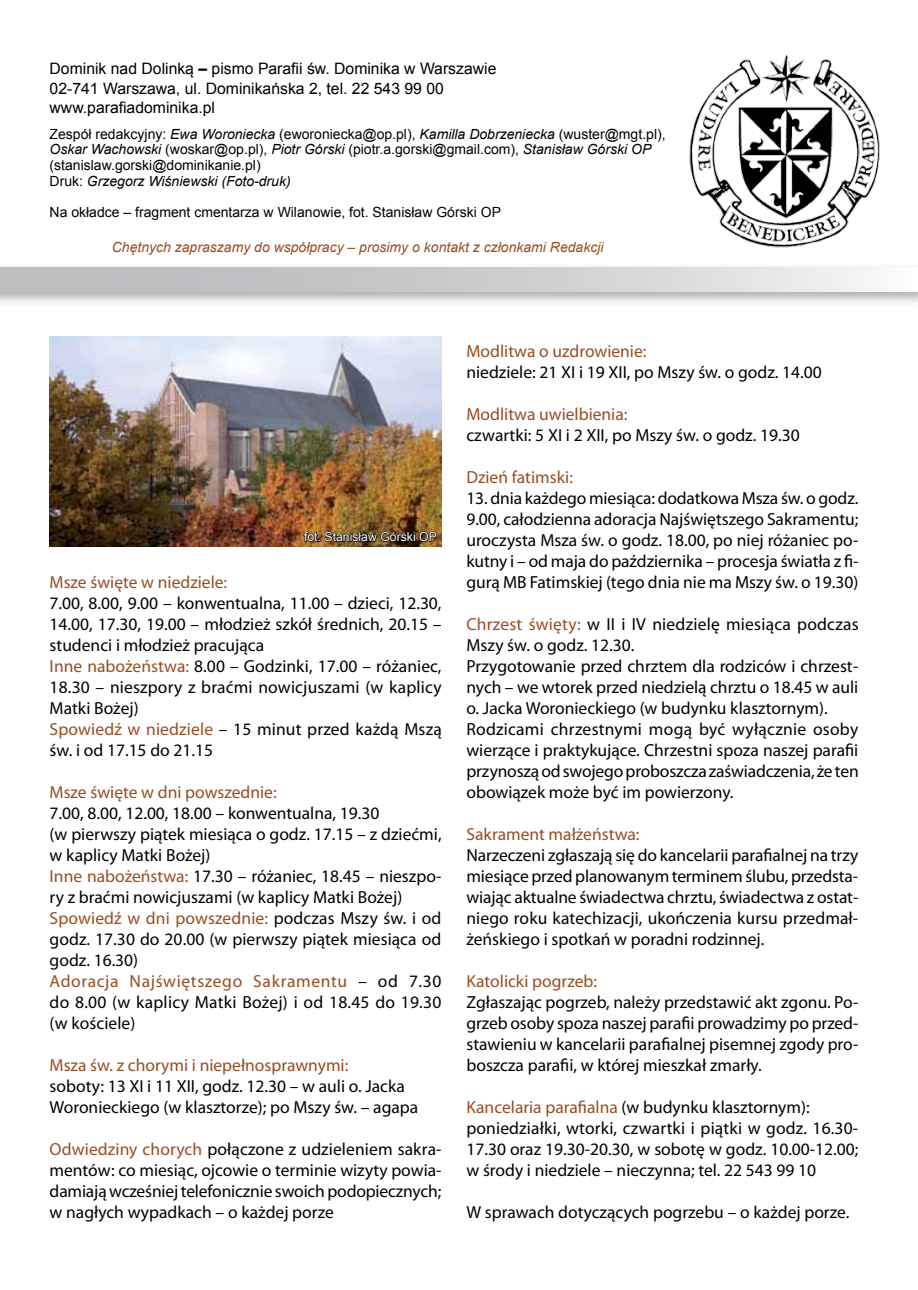
<style>
.page{position:relative;width:918px;height:1290px;background:#fff}
.page>*{position:absolute;margin:0;border:0;box-sizing:border-box;transform-origin:0 0}
.t1{font:17.5px/21px "Myriad Pro";color:#000}
.t2{font:17.5px "Myriad Pro";color:#984d22}
.t3{font:15.75px/19.2px "Arial";color:#000}
.t4{font:14px/15.8px "Arial";color:#000}
.t5{font:italic 14px "Arial";color:#984d22}
.t6{font:12.25px "Arial";color:#fff}
.s1{font-weight:700}
.s2{font-style:italic}
.s3{color:#984d22}
</style>
<div class="page">
<div style="left:0;top:262px;width:918px;height:46px;background:#000;opacity:.35"></div>
<div style="left:0;top:268px;width:918px;height:24px;background:linear-gradient(to right,#b0b2b5,#eeefef)"></div>
<img style="left:689px;top:54px;width:191px;height:194px">
<img style="left:50px;top:336px;width:391px;height:210px">
<svg style="left:303px;top:530px;width:135px;height:17px;background:#513819"></svg>
<p class="t3" style="left:50px;top:59px;width:448px">Dominik nad Dolinką <span class="s1">–</span> pismo Parafii św. Dominika w Warszawie<br>02-741 Warszawa, ul. Dominikańska 2, tel. 22 543 99 00 www.parafiadominika.pl</p>
<p class="t4" style="left:50px;top:126px;width:617px">Zespół redakcyjny: <span class="s2">Ewa Woroniecka</span> (eworoniecka@op.pl), <span class="s2">Kamilla Dobrzeniecka</span> (wuster@mgt.pl), <span class="s2">Oskar Wachowski</span> (woskar@op.pl), <span class="s2">Piotr Górski</span> (piotr.a.gorski@gmail.com), <span class="s2">Stanisław Górski OP </span>(stanislaw.gorski@dominikanie.pl)<br>Druk: <span class="s2">Grzegorz Wiśniewski (Foto-druk)</span></p>
<p class="t4" style="left:50px;top:204px;width:453px">Na okładce – fragment cmentarza w Wilanowie, fot. Stanisław Górski OP</p>
<p class="t5" style="left:112px;top:238px;width:493px">Chętnych zapraszamy do współpracy – prosimy o kontakt z członkami Redakcji</p>
<p class="t6" style="left:304px;top:529px;width:134px">fot. Stanisław Górski OP</p>
<p class="t2" style="left:50px;top:571px;width:179px">Msze święte w niedziele:</p>
<p class="t1" style="left:50px;top:592px;width:394px">7.00, 8.00, 9.00 – konwentualna, 11.00 – dzieci, 12.30, 14.00, 17.30, 19.00 – młodzież szkół średnich, 20.15 – studenci i młodzież pracująca<br><span class="s3">Inne nabożeństwa:</span> 8.00 – Godzinki, 17.00 – różaniec, 18.30 – nieszpory z braćmi nowicjuszami (w kaplicy Matki Bożej)<br><span class="s3">Spowiedź w niedziele</span> – 15 minut przed każdą Mszą św. i od 17.15 do 21.15</p>
<p class="t2" style="left:50px;top:781px;width:229px">Msze święte w dni powszednie:</p>
<p class="t1" style="left:50px;top:802px;width:393px">7.00, 8.00, 12.00, 18.00 – konwentualna, 19.30<br>(w pierwszy piątek miesiąca o godz. 17.15 – z dziećmi, w kaplicy Matki Bożej)<br><span class="s3">Inne nabożeństwa:</span> 17.30 – różaniec, 18.45 – nieszpo&shy;ry z braćmi nowicjuszami (w kaplicy Matki Bożej)<br><span class="s3">Spowiedź w dni powszednie:</span> podczas Mszy św. i od godz. 17.30 do 20.00 (w pierwszy piątek miesiąca od godz. 16.30)<br><span class="s3">Adoracja Najświętszego Sakramentu</span> – od 7.30 do 8.00 (w kaplicy Matki Bożej) i od 18.45 do 19.30 (w kościele)</p>
<p class="t2" style="left:50px;top:1054px;width:300px">Msza św. z chorymi i niepełnosprawnymi:</p>
<p class="t1" style="left:50px;top:1075px;width:370px">soboty: 13 XI i 11 XII, godz. 12.30 – w auli o. Jacka<br>Woronieckiego (w klasztorze); po Mszy św. – agapa</p>
<p class="t1" style="left:50px;top:1138px;width:393px;text-align:justify"><span class="s3">Odwiedziny chorych</span> połączone z udzieleniem sakra&shy;mentów: co miesiąc, ojcowie o terminie wizyty powia&shy;damiają wcześniej telefonicznie swoich podopiecznych; w nagłych wypadkach – o każdej porze</p>
<p class="t2" style="left:466px;top:340px;width:181px">Modlitwa o uzdrowienie:</p>
<p class="t1" style="left:466px;top:361px;width:357px">niedziele: 21 XI i 19 XII, po Mszy św. o godz. 14.00</p>
<p class="t2" style="left:466px;top:403px;width:162px">Modlitwa uwielbienia:</p>
<p class="t1" style="left:466px;top:424px;width:335px">czwartki: 5 XI i 2 XII, po Mszy św. o godz. 19.30</p>
<p class="t2" style="left:466px;top:466px;width:108px">Dzień fatimski:</p>
<p class="t1" style="left:466px;top:487px;width:393px;text-align:justify">13. dnia każdego miesiąca: dodatkowa Msza św. o godz.<br>9.00, całodzienna adoracja Najświętszego Sakramentu; uroczysta Msza św. o godz. 18.00, po niej różaniec po&shy;kutny i – od maja do października – procesja światła z fi&shy;gurą MB Fatimskiej (tego dnia nie ma Mszy św. o 19.30)</p>
<p class="t1" style="left:466px;top:613px;width:394px"><span class="s3">Chrzest święty:</span> w II i IV niedzielę miesiąca podczas Mszy św. o godz. 12.30.<br>Przygotowanie przed chrztem dla rodziców i chrzest&shy;nych – we wtorek przed niedzielą chrztu o 18.45 w auli o. Jacka Woronieckiego (w budynku klasztornym).<br>Rodzicami chrzestnymi mogą być wyłącznie osoby wierzące i praktykujące. Chrzestni spoza naszej parafii przynoszą od swojego proboszcza zaświadczenia, że ten obowiązek może być im powierzony.</p>
<p class="t2" style="left:466px;top:823px;width:175px">Sakrament małżeństwa:</p>
<p class="t1" style="left:466px;top:844px;width:393px;text-align:justify">Narzeczeni zgłaszają się do kancelarii parafialnej na trzy miesiące przed planowanym terminem ślubu, przedsta&shy;wiając aktualne świadectwa chrztu, świadectwa z ostat&shy;niego roku katechizacji, ukończenia kursu przedmał&shy;żeńskiego i spotkań w poradni rodzinnej.</p>
<p class="t2" style="left:466px;top:970px;width:132px">Katolicki pogrzeb:</p>
<p class="t1" style="left:466px;top:991px;width:393px;text-align:justify">Zgłaszając pogrzeb, należy przedstawić akt zgonu. Po&shy;grzeb osoby spoza naszej parafii prowadzimy po przed&shy;stawieniu w kancelarii parafialnej pisemnej zgody pro&shy;boszcza parafii, w której mieszkał zmarły.</p>
<p class="t1" style="left:466px;top:1096px;width:393px"><span class="s3">Kancelaria parafialna</span> (w budynku klasztornym): poniedziałki, wtorki, czwartki i piątki w godz. 16.30- 17.30 oraz 19.30-20.30, w sobotę w godz. 10.00-12.00; w środy i niedziele – nieczynna; tel. 22 543 99 10</p>
<p class="t1" style="left:466px;top:1201px;width:384px">W sprawach dotyczących pogrzebu – o każdej porze.</p>
</div>
